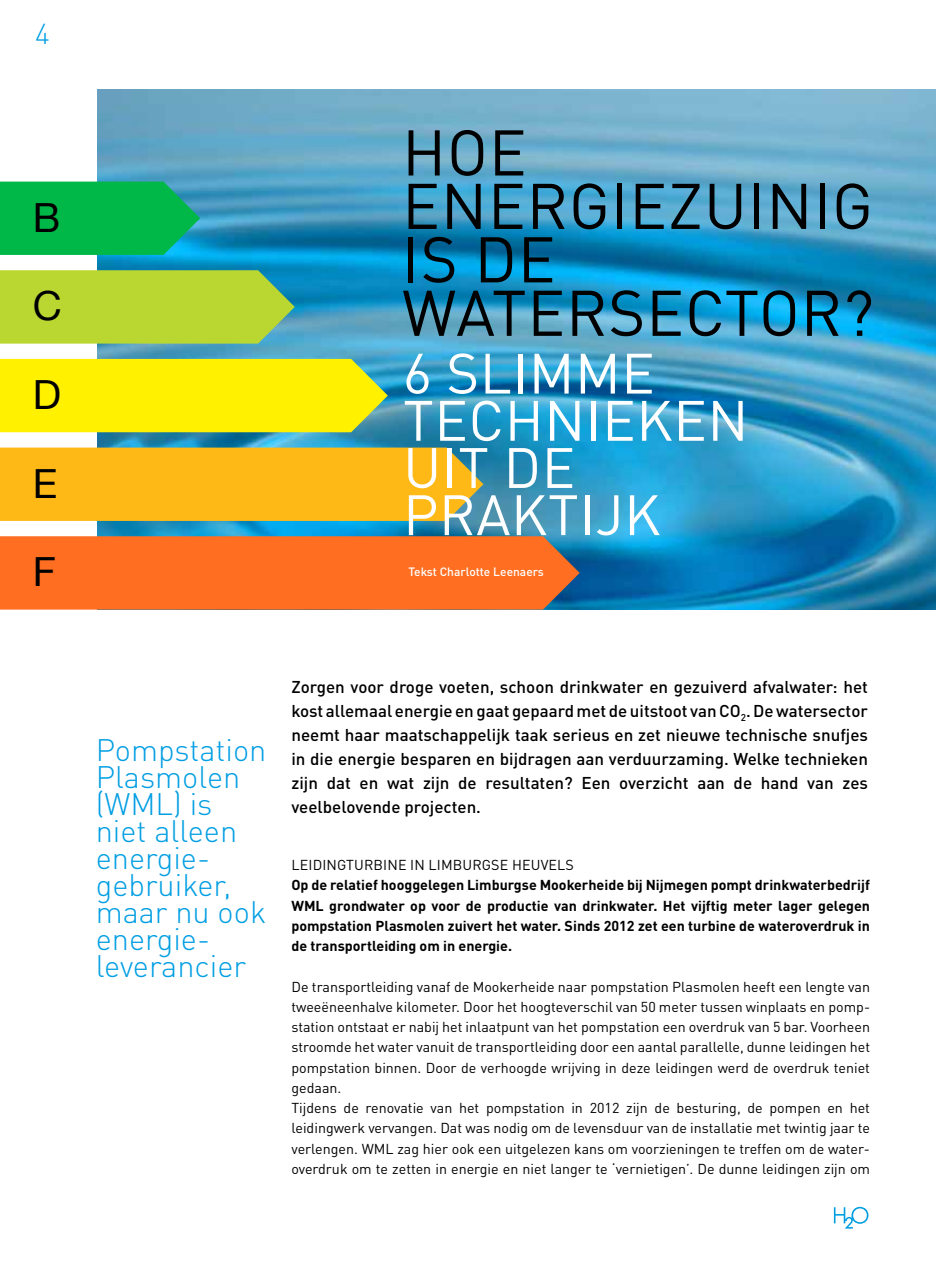
<style>
.page{position:relative;width:936px;height:1263px;background:#fff}
.page>*{position:absolute;margin:0;border:0;box-sizing:border-box;transform-origin:0 0}
.t1{font:63.45px/53.4px "DIN Pro";letter-spacing:.01em;color:#000}
.t2{font:55.95px/47.2px "DIN Pro";letter-spacing:.01em;color:#fff}
.t3{font:40.2px/88.5px "Helvetica Neue";color:#000}
.t4{font:300 30.75px/27px "DIN Pro";color:#009ee3}
.t5{font:300 28.5px "DIN Pro";color:#009ee3}
.t6{font:500 16.95px/24px "DIN Pro";color:#000;text-align:justify}
.t7{font:14.25px/20.2px "DIN Pro";color:#000}
.t8{font:700 14.25px/20.2px "DIN Pro";color:#000;text-align:justify}
.t9{font:500 12px "DIN Pro";color:#fff}
</style>
<div class="page">
<svg style="left:833px;top:1207px;width:35px;height:21px"></svg>
<img style="left:98px;top:89px;width:836px;height:521px">
<div style="left:0;top:536px;width:579px;height:74px;background:#ff6e21"></div>
<div style="left:0;top:448px;width:483px;height:73px;background:#ffb916"></div>
<div style="left:0;top:359px;width:388px;height:73px;background:#fff100"></div>
<svg style="left:0;top:270px;width:295px;height:74px;background:#b0d339"></svg>
<svg style="left:0;top:182px;width:200px;height:73px;background:#03b554"></svg>
<h3 class="t5" style="left:35px;top:12px;width:16px">4</h3>
<h3 class="t3" style="left:33px;top:173px;width:30px">B<br>C</h3>
<h3 class="t3" style="left:33px;top:350px;width:30px">D</h3>
<h3 class="t3" style="left:33px;top:439px;width:26px">E</h3>
<h3 class="t3" style="left:33px;top:527px;width:25px">F</h3>
<h1 class="t1" style="left:402px;top:120px;width:473px">HOE<br>ENERGIEZUINIG<br>IS DE<br>WATERSECTOR?</h1>
<h2 class="t2" style="left:403px;top:344px;width:347px">6 SLIMME<br>TECHNIEKEN<br>UIT DE<br>PRAKTIJK</h2>
<p class="t9" style="left:408px;top:561px;width:137px">Tekst Charlotte Leenaers</p>
<h3 class="t4" style="left:96px;top:734px;width:172px">Pompstation<br>Plasmolen (WML) is niet alleen energie&shy;gebruiker, maar nu ook energie&shy;leverancier</h3>
<p class="t6" style="left:291px;top:673px;width:578px">Zorgen voor droge voeten, schoon drinkwater en gezuiverd afvalwater: het kost allemaal energie en gaat gepaard met de uitstoot van CO<sub>2</sub>. De watersector neemt haar maatschappelijk taak serieus en zet nieuwe technische snufjes in die energie besparen en bijdragen aan verduurzaming. Welke technieken zijn dat en wat zijn de resultaten? Een overzicht aan de hand van zes veelbelovende projecten.</p>
<p class="t7" style="left:291px;top:853px;width:284px">LEIDINGTURBINE IN LIMBURGSE HEUVELS</p>
<p class="t8" style="left:291px;top:873px;width:580px">Op de relatief hooggelegen Limburgse Mookerheide bij Nijmegen pompt drinkwaterbedrijf WML grondwater op voor de productie van drinkwater. Het vijftig meter lager gelegen pompstation Plasmolen zuivert het water. Sinds 2012 zet een turbine de wateroverdruk in de transportleiding om in energie.</p>
<p class="t7" style="left:291px;top:975px;width:580px">De transportleiding vanaf de Mookerheide naar pompstation Plasmolen heeft een lengte van tweeëneenhalve kilometer. Door het hoogteverschil van 50 meter tussen winplaats en pomp&shy;station ontstaat er nabij het inlaatpunt van het pompstation een overdruk van 5 bar. Voorheen stroomde het water vanuit de transportleiding door een aantal parallelle, dunne leidingen het pompstation binnen. Door de verhoogde wrijving in deze leidingen werd de overdruk teniet gedaan.<br>Tijdens de renovatie van het pompstation in 2012 zijn de besturing, de pompen en het leidingwerk vervangen. Dat was nodig om de levensduur van de installatie met twintig jaar te verlengen. WML zag hier ook een uitgelezen kans om voorzieningen te treffen om de water&shy;overdruk om te zetten in energie en niet langer te ‘vernietigen’. De dunne leidingen zijn om</p>
</div>
